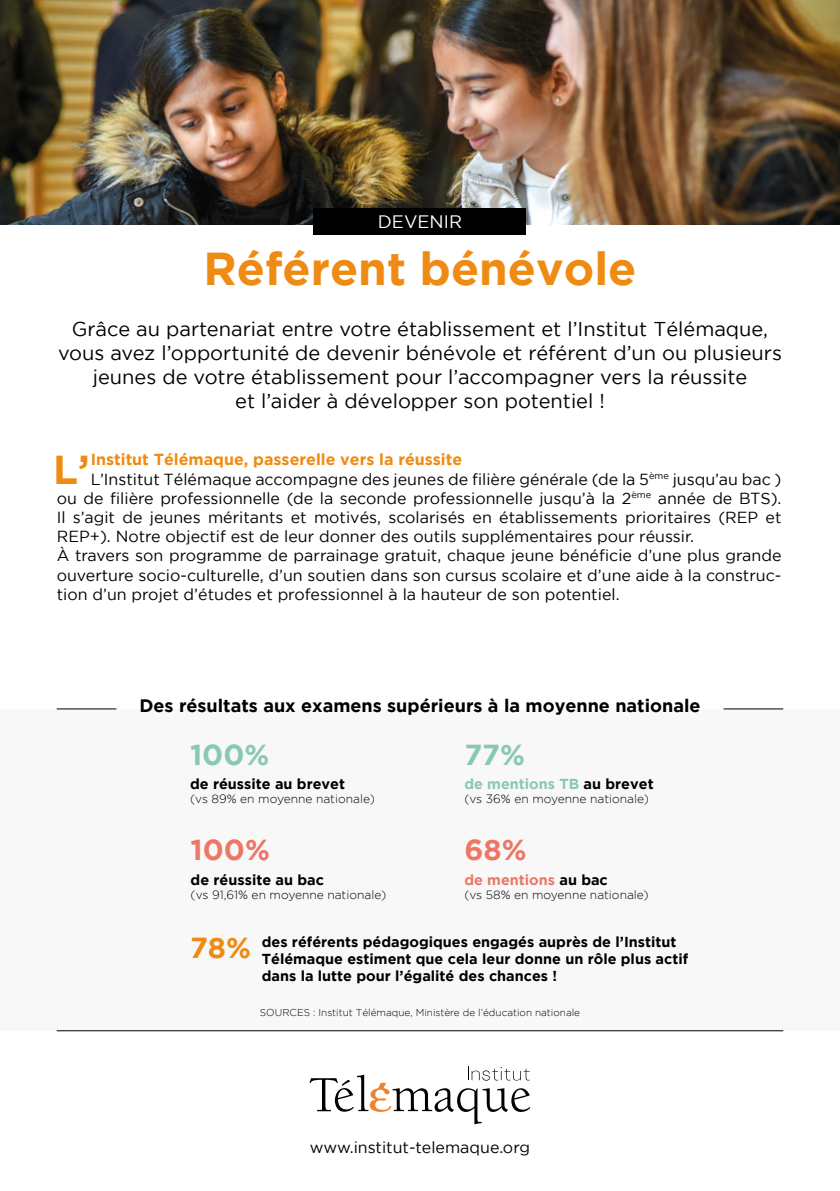
<style>
.page{position:relative;width:840px;height:1191px;background:#fff}
.page>*{position:absolute;margin:0;border:0;box-sizing:border-box;transform-origin:0 0}
.t1{font:700 46px "Gotham";color:#ef8b12}
.t2{font:700 40.2px "Gotham";color:#ef8b12}
.t3{font:700 28.8px "Gotham";color:#89c9af}
.t4{font:700 28.8px "Gotham";color:#ed7767}
.t5{font:700 28.8px "Gotham";color:#ef8b12}
.t6{font:20px/24px "Gotham";color:#020203;text-align:center}
.t7{font:700 18px "Gotham";color:#000}
.t8{font:18px "Gotham";color:#fff}
.t9{font:16px "Gotham";color:#020203}
.t10{font:700 16px "Gotham";color:#ef8b12}
.t11{font:700 14.4px/17.4px "Gotham";color:#000}
.t12{font:700 14.4px "Gotham";color:#89c9af}
.t13{font:700 14.4px "Gotham";color:#ed7767}
.t14{font:300 12px "Gotham";color:#000}
.t15{font:300 10px "Gotham";color:#000}
.s1{color:#000}
</style>
<div class="page">
<div style="left:0;top:709px;width:839px;height:322px;background:#f8f8f8"></div>
<img style="left:0;top:0;width:839px;height:224px">
<div style="left:313px;top:208px;width:213px;height:27px;background:#000"></div>
<svg style="left:309px;top:1066px;width:221px;height:58px"></svg>
<hr style="left:57px;top:708px;width:59px;height:1px;background:#000">
<hr style="left:723px;top:708px;width:59px;height:1px;background:#000">
<hr style="left:57px;top:1030px;width:725px;height:1px;background:#000">
<p class="t8" style="left:377px;top:212px;width:86px">DEVENIR</p>
<h1 class="t1" style="left:203px;top:242px;width:434px">Référent bénévole</h1>
<p class="t6" style="left:58px;top:317px;width:725px">Grâce au partenariat entre votre établissement et l’Institut Télémaque, vous avez l’opportunité de devenir bénévole et référent d’un ou plusieurs jeunes de votre établissement pour l’accompagner vers la réussite<br>et l’aider à développer son potentiel !</p>
<h2 class="t2" style="left:53px;top:446px;width:38px">L’</h2>
<p class="t10" style="left:91px;top:450px;width:373px">Institut Télémaque, passerelle vers la réussite</p>
<p class="t9" style="left:91px;top:470px;width:691px">L’Institut Télémaque accompagne des jeunes de filière générale (de la 5<sup>ème</sup> jusqu’au bac )</p>
<p class="t9" style="left:57px;top:489px;width:726px">ou de filière professionnelle (de la seconde professionnelle jusqu’à la 2<sup>ème</sup> année de BTS).</p>
<p class="t9" style="left:57px;top:508px;width:725px">Il s’agit de jeunes méritants et motivés, scolarisés en établissements prioritaires (REP et</p>
<p class="t9" style="left:57px;top:528px;width:638px">REP+). Notre objectif est de leur donner des outils supplémentaires pour réussir.</p>
<p class="t9" style="left:57px;top:547px;width:725px">À travers son programme de parrainage gratuit, chaque jeune bénéficie d’une plus grande</p>
<p class="t9" style="left:57px;top:566px;width:723px">ouverture socio-culturelle, d’un soutien dans son cursus scolaire et d’une aide à la construc-</p>
<p class="t9" style="left:57px;top:585px;width:564px">tion d’un projet d’études et professionnel à la hauteur de son potentiel.</p>
<p class="t7" style="left:139px;top:695px;width:562px">Des résultats aux examens supérieurs à la moyenne nationale</p>
<h3 class="t3" style="left:190px;top:738px;width:81px">100%</h3>
<p class="t11" style="left:190px;top:774px;width:156px">de réussite au brevet</p>
<p class="t14" style="left:190px;top:792px;width:186px">(vs 89% en moyenne nationale)</p>
<h3 class="t3" style="left:464px;top:738px;width:62px">77%</h3>
<p class="t12" style="left:464px;top:775px;width:191px">de mentions TB <span class="s1">au brevet</span></p>
<p class="t14" style="left:464px;top:792px;width:186px">(vs 36% en moyenne nationale)</p>
<h3 class="t4" style="left:190px;top:833px;width:81px">100%</h3>
<h3 class="t4" style="left:464px;top:833px;width:64px">68%</h3>
<p class="t13" style="left:464px;top:871px;width:145px">de mentions <span class="s1">au bac</span></p>
<p class="t14" style="left:464px;top:888px;width:186px">(vs 58% en moyenne nationale)</p>
<p class="t11" style="left:190px;top:870px;width:135px">de réussite au bac</p>
<p class="t14" style="left:190px;top:888px;width:197px">(vs 91,61% en moyenne nationale)</p>
<p class="t11" style="left:261px;top:932px;width:428px">des référents pédagogiques engagés auprès de l’Institut<br>Télémaque estiment que cela leur donne un rôle plus actif dans la lutte pour l’égalité des chances !</p>
<h3 class="t5" style="left:190px;top:931px;width:62px">78%</h3>
<p class="t15" style="left:260px;top:1007px;width:321px">SOURCES : Institut Télémaque, Ministère de l’éducation nationale</p>
<p class="t9" style="left:310px;top:1138px;width:222px">www.institut-telemaque.org</p>
</div>
